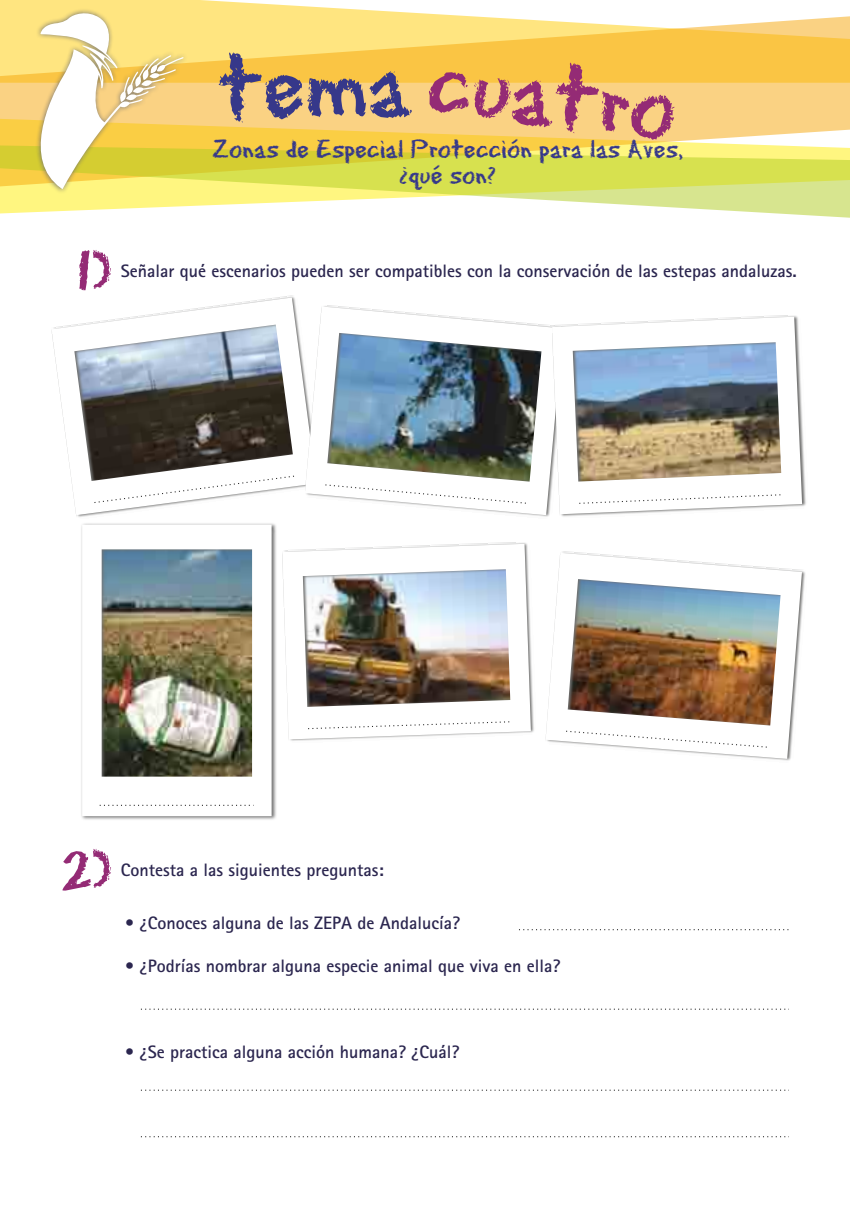
<style>
.page{position:relative;width:850px;height:1221px;background:#fff}
.page>*{position:absolute;margin:0;border:0;box-sizing:border-box;transform-origin:0 0}
.t1{font:95.7px "Eraser Dust";color:#36388a}
.t2{font:94.95px "Eraser Dust";color:#942b75}
.t3{font:57.6px "Eraser Dust";color:#942b75}
.t4{font:27px/25.5px "Eraser Dust";color:#36388a;text-align:center}
.t5{font:700 18px "AT Rotis Sans Serif";color:#2b264f}
</style>
<div class="page">
<img style="left:546px;top:553px;width:256px;height:206px">
<svg style="left:565px;top:730px;width:206px;height:18px"></svg>
<svg style="left:0;top:0;width:465px;height:16px;fill:#ffe580"></svg>
<svg style="left:0;top:16px;width:850px;height:129px;background:#fbd370"></svg>
<svg style="left:0;top:145px;width:850px;height:73px"></svg>
<img style="left:35px;top:8px;width:154px;height:186px">
<svg style="left:22px;top:10px;width:162px;height:179px"></svg>
<svg style="left:52px;top:298px;width:253px;height:217px"></svg>
<svg style="left:93px;top:475px;width:205px;height:29px"></svg>
<img style="left:305px;top:306px;width:247px;height:209px">
<svg style="left:324px;top:484px;width:206px;height:21px"></svg>
<img style="left:290px;top:542px;width:244px;height:199px">
<img style="left:282px;top:544px;width:249px;height:195px">
<svg style="left:307px;top:721px;width:206px;height:9px"></svg>
<img style="left:561px;top:315px;width:245px;height:202px">
<img style="left:552px;top:317px;width:250px;height:197px">
<svg style="left:578px;top:494px;width:206px;height:10px"></svg>
<img style="left:81px;top:523px;width:195px;height:297px">
<img style="left:82px;top:525px;width:190px;height:291px">
<svg style="left:100px;top:805px;width:153px;height:1px"></svg>
<svg style="left:519px;top:929px;width:270px;height:1px"></svg>
<svg style="left:141px;top:1009px;width:648px;height:1px"></svg>
<svg style="left:141px;top:1090px;width:648px;height:1px"></svg>
<svg style="left:141px;top:1136px;width:648px;height:1px"></svg>
<h1 class="t1" style="left:216px;top:54px;width:194px;rotate:-1deg">tema</h1>
<h2 class="t2" style="left:432px;top:47px;width:251px;rotate:7deg">cuatro</h2>
<h3 class="t4" style="left:212px;top:139px;width:473px">Zonas de Especial Protección para las Aves, ¿qué son?</h3>
<h3 class="t3" style="left:76px;top:250px;width:37px">1)</h3>
<p class="t5" style="left:121px;top:263px;width:677px">Señalar qué escenarios pueden ser compatibles con la conservación de las estepas andaluzas.</p>
<h3 class="t3" style="left:60px;top:849px;width:53px">2)</h3>
<p class="t5" style="left:121px;top:862px;width:264px">Contesta a las siguientes preguntas:</p>
<p class="t5" style="left:125px;top:915px;width:337px">• ¿Conoces alguna de las ZEPA de Andalucía?</p>
<p class="t5" style="left:125px;top:958px;width:437px">• ¿Podrías nombrar alguna especie animal que viva en ella?</p>
<p class="t5" style="left:125px;top:1045px;width:336px">• ¿Se practica alguna acción humana? ¿Cuál?</p>
</div>
